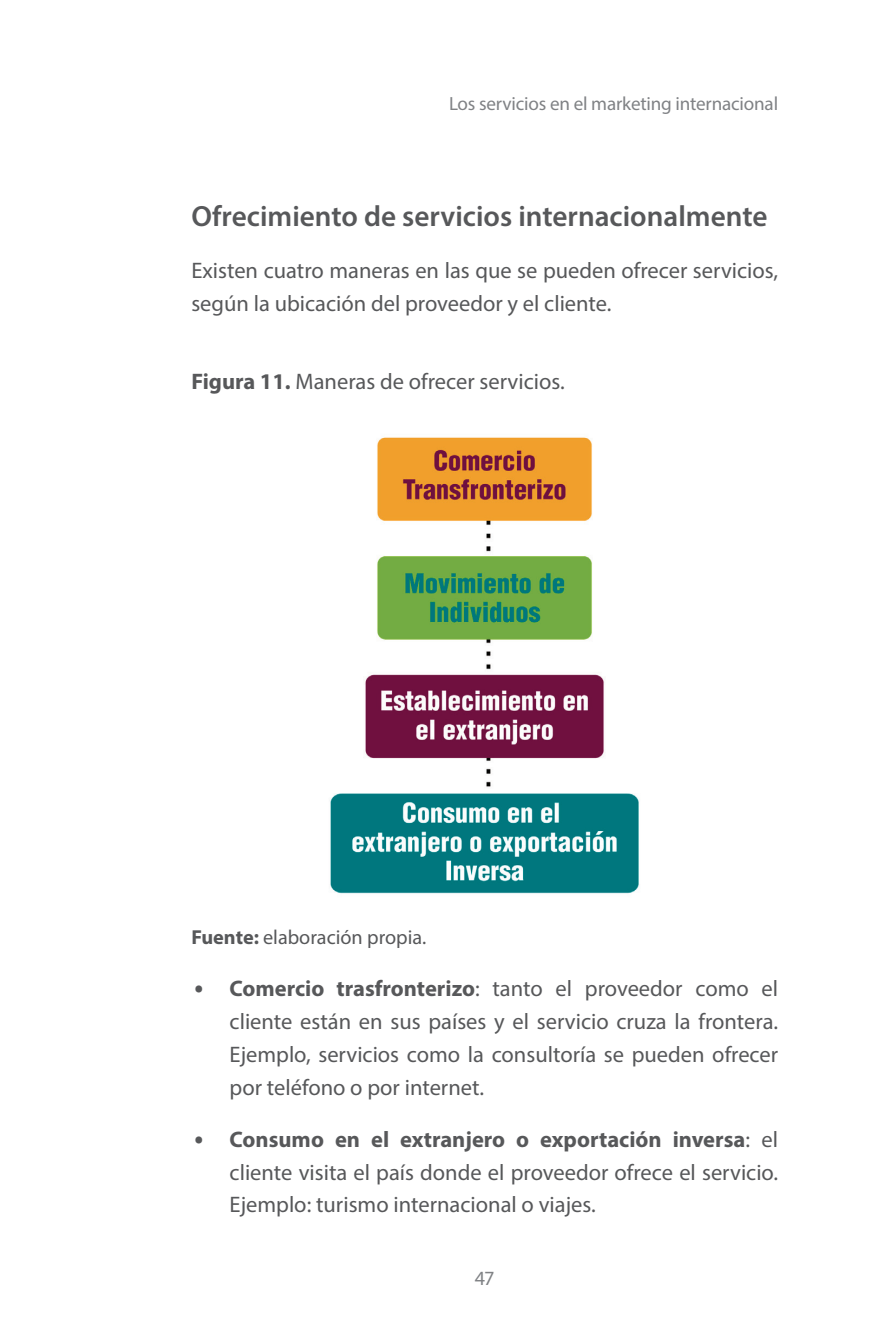
<style>
.page{position:relative;width:893px;height:1340px;background:#fff}
.page>*{position:absolute;margin:0;border:0;box-sizing:border-box;transform-origin:0 0}
.t1{font:600 29.25px "Myriad Pro";color:#57585a}
.t2{font:22.5px/32.9px "Myriad Pro";color:#57585a;text-align:justify}
.t3{font:20.25px "Myriad Pro";color:#57585a}
.t4{font:20.25px "Myriad Pro";color:#808285}
.t5{font:19.12px "Myriad Pro";letter-spacing:-.01em;color:#808285}
.s1{font-weight:700}
.s2{font-family:"Candara"}
</style>
<div class="page">
<img style="left:330px;top:437px;width:309px;height:457px">
<p class="t5" style="left:449px;top:92px;width:331px">Los servicios en el marketing internacional</p>
<h1 class="t1" style="left:191px;top:198px;width:578px">Ofrecimiento de servicios internacionalmente</h1>
<p class="t2" style="left:191px;top:254px;width:588px">Existen cuatro maneras en las que se pueden ofrecer servicios, según la ubicación del proveedor y el cliente.</p>
<p class="t2" style="left:191px;top:364px;width:375px"><span class="s1">Figura 11.</span> Maneras de ofrecer servicios.</p>
<p class="t3" style="left:191px;top:924px;width:237px"><span class="s1">Fuente:</span> elaboración propia.</p>
<p class="t2" style="left:230px;top:971px;width:550px;text-indent:-38px"><span class="s2">•</span> <span class="s1">Comercio trasfronterizo</span>: tanto el proveedor como el cliente están en sus países y el servicio cruza la frontera.<br>Ejemplo, servicios como la consultoría se pueden ofrecer por teléfono o por internet.</p>
<p class="t2" style="left:230px;top:1122px;width:550px;text-indent:-38px"><span class="s2">•</span> <span class="s1">Consumo en el extranjero o exportación inversa</span>: el cliente visita el país donde el proveedor ofrece el servicio.<br>Ejemplo: turismo internacional o viajes.</p>
<p class="t4" style="left:475px;top:1266px;width:21px">47</p>
</div>
